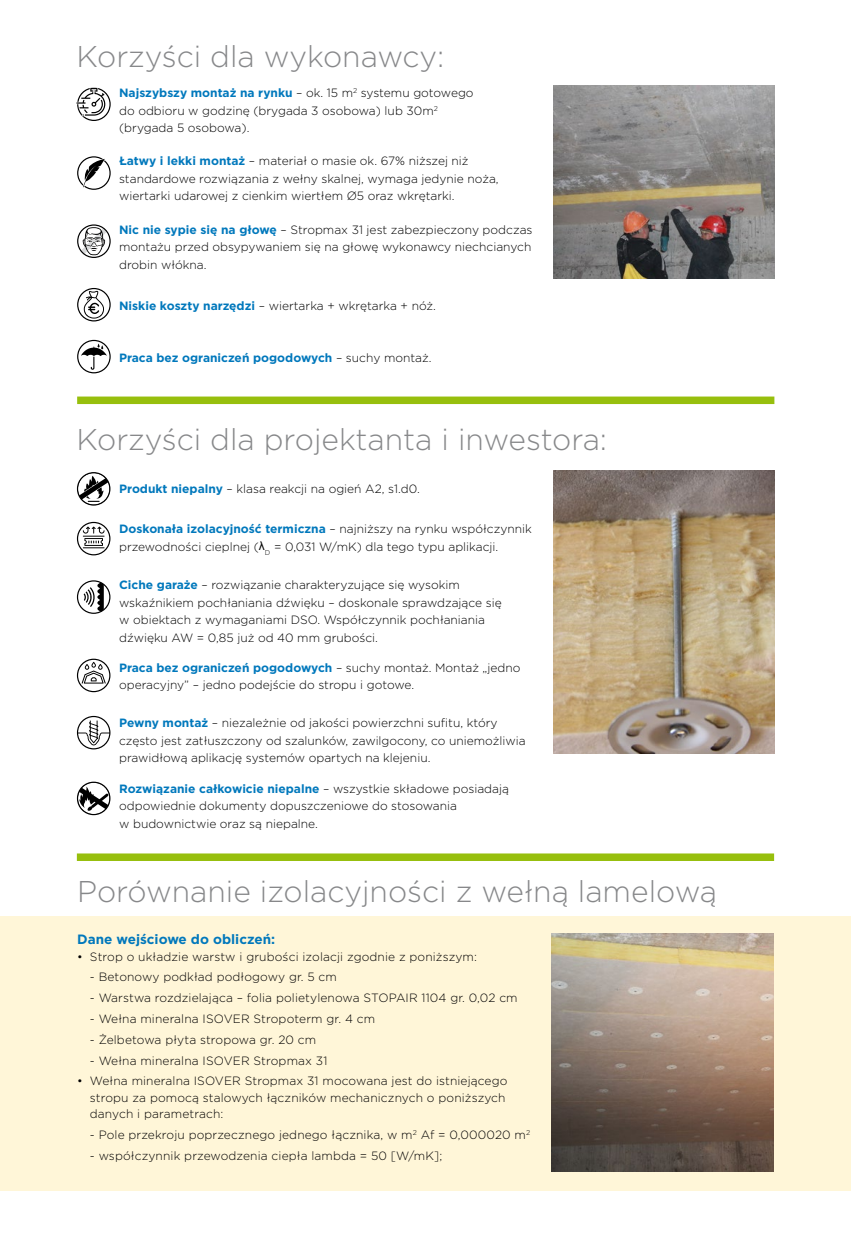
<style>
.page{position:relative;width:851px;height:1234px;background:#fff}
.page>*{position:absolute;margin:0;border:0;box-sizing:border-box;transform-origin:0 0}
.t1{font:300 30px "Gotham";color:#87888a}
.t2{font:700 13.5px "Gotham";color:#0078bc}
.t3{font:300 12px/17.5px "Gotham";color:#000}
.t4{font:700 12px "Gotham";color:#0078bc}
.s1{font-weight:700;color:#0078bc}
.s2{font-weight:300;color:#000}
.s3{font-family:"Arial";font-weight:400}
</style>
<div class="page">
<hr style="left:850px;top:745px;width:1px;height:98px;background:#fff6d8">
<svg style="left:86px;top:92px;width:25px;height:29px"></svg>
<div style="left:77px;top:87px;width:34px;height:34px;border:1px solid #000;border-radius:50%"></div>
<svg style="left:77px;top:87px;width:29px;height:32px"></svg>
<svg style="left:77px;top:161px;width:5px;height:24px"></svg>
<div style="left:77px;top:156px;width:34px;height:34px;border:1px solid #000;border-radius:50%"></div>
<svg style="left:82px;top:156px;width:29px;height:34px"></svg>
<div style="left:77px;top:224px;width:34px;height:34px;border:1px solid #000;border-radius:50%"></div>
<svg style="left:78px;top:225px;width:32px;height:32px"></svg>
<svg style="left:77px;top:288px;width:34px;height:34px"></svg>
<div style="left:77px;top:288px;width:34px;height:33px;border:1px solid #000;border-radius:50%"></div>
<svg style="left:84px;top:291px;width:20px;height:27px"></svg>
<svg style="left:77px;top:339px;width:34px;height:35px"></svg>
<div style="left:77px;top:340px;width:34px;height:33px;border:1px solid #000;border-radius:50%"></div>
<svg style="left:81px;top:343px;width:26px;height:26px"></svg>
<div style="left:77px;top:396px;width:697px;height:8px;background:#97bf0d"></div>
<div style="left:0;top:916px;width:850px;height:274px;background:#fff6d8"></div>
<img style="left:551px;top:933px;width:222px;height:237px">
<div style="left:77px;top:853px;width:697px;height:7px;background:#97bf0d"></div>
<img style="left:553px;top:86px;width:221px;height:193px">
<img style="left:553px;top:470px;width:221px;height:283px">
<svg style="left:77px;top:472px;width:33px;height:33px"></svg>
<div style="left:77px;top:472px;width:33px;height:33px;border:1px solid #000;border-radius:50%"></div>
<svg style="left:77px;top:523px;width:34px;height:32px"></svg>
<div style="left:77px;top:521px;width:33px;height:34px;border:1px solid #000;border-radius:50%"></div>
<svg style="left:83px;top:526px;width:21px;height:22px"></svg>
<svg style="left:77px;top:581px;width:34px;height:33px"></svg>
<svg style="left:84px;top:582px;width:20px;height:29px"></svg>
<div style="left:77px;top:580px;width:33px;height:33px;border:1px solid #000;border-radius:50%"></div>
<svg style="left:77px;top:660px;width:34px;height:33px"></svg>
<div style="left:77px;top:658px;width:33px;height:34px;border:1px solid #000;border-radius:50%"></div>
<svg style="left:82px;top:661px;width:24px;height:22px"></svg>
<svg style="left:82px;top:717px;width:29px;height:33px"></svg>
<div style="left:77px;top:715px;width:33px;height:34px;border:1px solid #000;border-radius:50%"></div>
<svg style="left:77px;top:720px;width:33px;height:25px"></svg>
<svg style="left:88px;top:795px;width:23px;height:21px"></svg>
<svg style="left:77px;top:783px;width:33px;height:31px"></svg>
<div style="left:77px;top:781px;width:33px;height:34px;border:1px solid #000;border-radius:50%"></div>
<h1 class="t1" style="left:77px;top:37px;width:369px">Korzyści dla wykonawcy:</h1>
<p class="t3" style="left:119px;top:84px;width:356px"><span class="s1">Najszybszy montaż na rynku</span> – ok. 15 m<sup>2</sup> systemu gotowego do odbioru w godzinę (brygada 3 osobowa) lub 30m<sup>2 </sup>(brygada 5 osobowa).</p>
<p class="t3" style="left:119px;top:152px;width:381px"><span class="s1">Łatwy i lekki montaż</span> – materiał o masie ok. 67% niższej niż standardowe rozwiązania z wełny skalnej, wymaga jedynie noża, wiertarki udarowej z cienkim wiertłem Ø5 oraz wkrętarki.</p>
<p class="t3" style="left:119px;top:220px;width:415px;text-align:justify"><span class="s1">Nic nie sypie się na głowę</span> – Stropmax 31 jest zabezpieczony podczas montażu przed obsypywaniem się na głowę wykonawcy niechcianych drobin włókna.</p>
<p class="t3" style="left:119px;top:296px;width:318px"><span class="s1">Niskie koszty narzędzi</span> – wiertarka + wkrętarka + nóż.</p>
<p class="t4" style="left:119px;top:349px;width:314px">Praca bez ograniczeń pogodowych <span class="s2">– suchy montaż.</span></p>
<h1 class="t1" style="left:77px;top:420px;width:532px">Korzyści dla projektanta i inwestora:</h1>
<p class="t3" style="left:119px;top:479px;width:302px"><span class="s1">Produkt niepalny</span> – klasa reakcji na ogień A2, s1.d0.</p>
<p class="t3" style="left:119px;top:520px;width:414px"><span class="s1">Doskonała izolacyjność termiczna</span> – najniższy na rynku współczynnik przewodności cieplnej (<span class="s3">λ</span><sub>D</sub> = 0,031 W/mK) dla tego typu aplikacji.</p>
<p class="t3" style="left:119px;top:575px;width:384px"><span class="s1">Ciche garaże</span> – rozwiązanie charakteryzujące się wysokim wskaźnikiem pochłaniania dźwięku – doskonale sprawdzające się w obiektach z wymaganiami DSO. Współczynnik pochłaniania dźwięku AW = 0,85 już od 40 mm grubości.</p>
<p class="t3" style="left:119px;top:658px;width:403px"><span class="s1">Praca bez ograniczeń pogodowych</span> – suchy montaż. Montaż „jedno operacyjny” – jedno podejście do stropu i gotowe.</p>
<p class="t3" style="left:119px;top:713px;width:408px"><span class="s1">Pewny montaż</span> – niezależnie od jakości powierzchni sufitu, który często jest zatłuszczony od szalunków, zawilgocony, co uniemożliwia prawidłową aplikację systemów opartych na klejeniu.</p>
<p class="t3" style="left:119px;top:779px;width:391px"><span class="s1">Rozwiązanie całkowicie niepalne</span> – wszystkie składowe posiadają odpowiednie dokumenty dopuszczeniowe do stosowania<br>w budownictwie oraz są niepalne.</p>
<h1 class="t1" style="left:77px;top:872px;width:641px">Porównanie izolacyjności z wełną lamelową</h1>
<p class="t2" style="left:77px;top:930px;width:199px">Dane wejściowe do obliczeń:</p>
<p class="t3" style="left:77px;top:947px;width:401px">• Strop o układzie warstw i grubości izolacji zgodnie z poniższym:</p>
<p class="t3" style="left:90px;top:967px;width:248px">- Betonowy podkład podłogowy gr. 5 cm</p>
<p class="t3" style="left:90px;top:988px;width:429px">- Warstwa rozdzielająca – folia polietylenowa STOPAIR 1104 gr. 0,02 cm</p>
<p class="t3" style="left:90px;top:1009px;width:287px">- Wełna mineralna ISOVER Stropoterm gr. 4 cm</p>
<p class="t3" style="left:90px;top:1030px;width:228px">- Żelbetowa płyta stropowa gr. 20 cm</p>
<p class="t3" style="left:90px;top:1050px;width:239px">- Wełna mineralna ISOVER Stropmax 31</p>
<p class="t3" style="left:90px;top:1072px;width:419px;line-height:16.5px;text-indent:-13px">• Wełna mineralna ISOVER Stropmax 31 mocowana jest do istniejącego stropu za pomocą stalowych łączników mechanicznych o poniższych danych i parametrach:</p>
<p class="t3" style="left:90px;top:1125px;width:442px">- Pole przekroju poprzecznego jednego łącznika, w m<sup>2</sup> Af = 0,000020 m<sup>2</sup></p>
<p class="t3" style="left:90px;top:1146px;width:354px">- współczynnik przewodzenia ciepła lambda = 50 [W/mK];</p>
</div>
